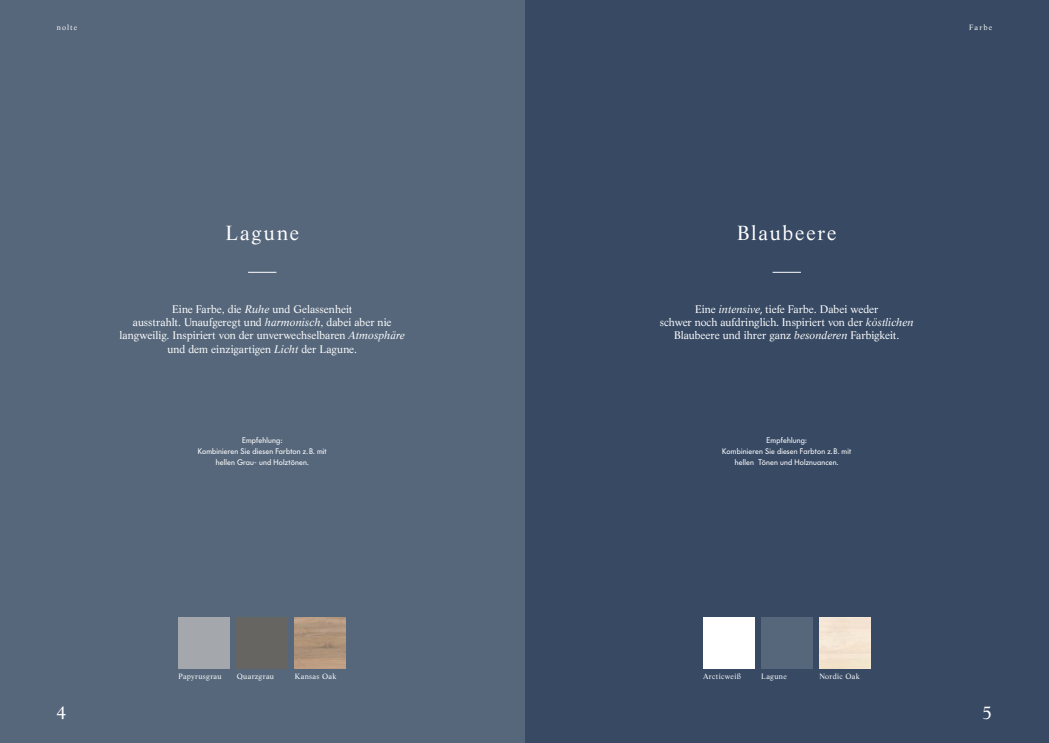
<style>
.page{position:relative;width:1049px;height:743px;background:#fff}
.page>*{position:absolute;margin:0;border:0;box-sizing:border-box;transform-origin:0 0}
.t1{font:20px "Life";letter-spacing:.09em;color:#fff}
.t2{font:18px "Life";color:#fff}
.t3{font:10.8px/13.2px "Life";color:#fff;text-align:center}
.t4{font:8px/11px "Futura Serie BQ";letter-spacing:.02em;color:#fff;text-align:center}
.t5{font:7.5px "Life";letter-spacing:.04em;color:#fff}
.s1{font-style:italic}
.s2{font-family:"Futura Serie BQ"}
</style>
<div class="page">
<div style="left:524px;top:0;width:525px;height:743px;background:#374963"></div>
<div style="left:703px;top:617px;width:51px;height:51px;background:#fff"></div>
<img style="left:819px;top:617px;width:51px;height:51px">
<div style="left:761px;top:617px;width:51px;height:51px;background:#56677b"></div>
<div style="left:0;top:0;width:524px;height:743px;background:#56677b"></div>
<div style="left:179px;top:617px;width:51px;height:51px;background:#a4a7ab"></div>
<img style="left:295px;top:617px;width:51px;height:51px">
<div style="left:237px;top:617px;width:51px;height:51px;background:#676561"></div>
<svg style="left:772px;top:272px;width:29px;height:1px"></svg>
<svg style="left:248px;top:272px;width:28px;height:1px"></svg>
<p class="t5" style="left:57px;top:23px;width:22px">nolte</p>
<h1 class="t1" style="left:225px;top:220px;width:75px">Lagune</h1>
<p class="t3" style="left:120px;top:302px;width:287px">Eine Farbe, die <span class="s1">Ruhe</span> und Gelassenheit<br>ausstrahlt. Unaufgeregt und <span class="s1">harmonisch</span>, dabei aber nie langweilig. Inspiriert von der unverwechselbaren <span class="s1">Atmosphäre </span>und dem einzigartigen <span class="s1">Licht</span> der Lagune.</p>
<p class="t4" style="left:198px;top:434px;width:130px">Empfehlung:<br>Kombinieren Sie diesen Farbton z.B. mit hellen Grau- und Holztönen.</p>
<p class="t5" style="left:969px;top:23px;width:24px">Farbe</p>
<h1 class="t1" style="left:737px;top:220px;width:101px">Blaubeere</h1>
<p class="t3" style="left:660px;top:302px;width:255px">Eine <span class="s1">intensive</span><span class="s2">,</span> tiefe Farbe. Dabei weder<br>schwer noch aufdringlich<span class="s2">.</span> Inspiriert von der <span class="s1">köstlichen<br></span>Blaubeere und ihrer ganz <span class="s1">besonderen</span> Farbigkeit.</p>
<p class="t4" style="left:722px;top:434px;width:130px">Empfehlung:<br>Kombinieren Sie diesen Farbton z.B. mit hellen Tönen und Holznuancen.</p>
<p class="t5" style="left:179px;top:672px;width:44px">Papyrusgrau</p>
<p class="t5" style="left:237px;top:672px;width:39px">Quarzgrau</p>
<p class="t5" style="left:295px;top:672px;width:43px">Kansas Oak</p>
<p class="t5" style="left:703px;top:672px;width:39px">Arcticweiß</p>
<p class="t5" style="left:761px;top:672px;width:27px">Lagune</p>
<p class="t5" style="left:819px;top:672px;width:42px">Nordic Oak</p>
<h2 class="t2" style="left:56px;top:701px;width:12px">4</h2>
<h2 class="t2" style="left:982px;top:701px;width:12px">5</h2>
</div>
